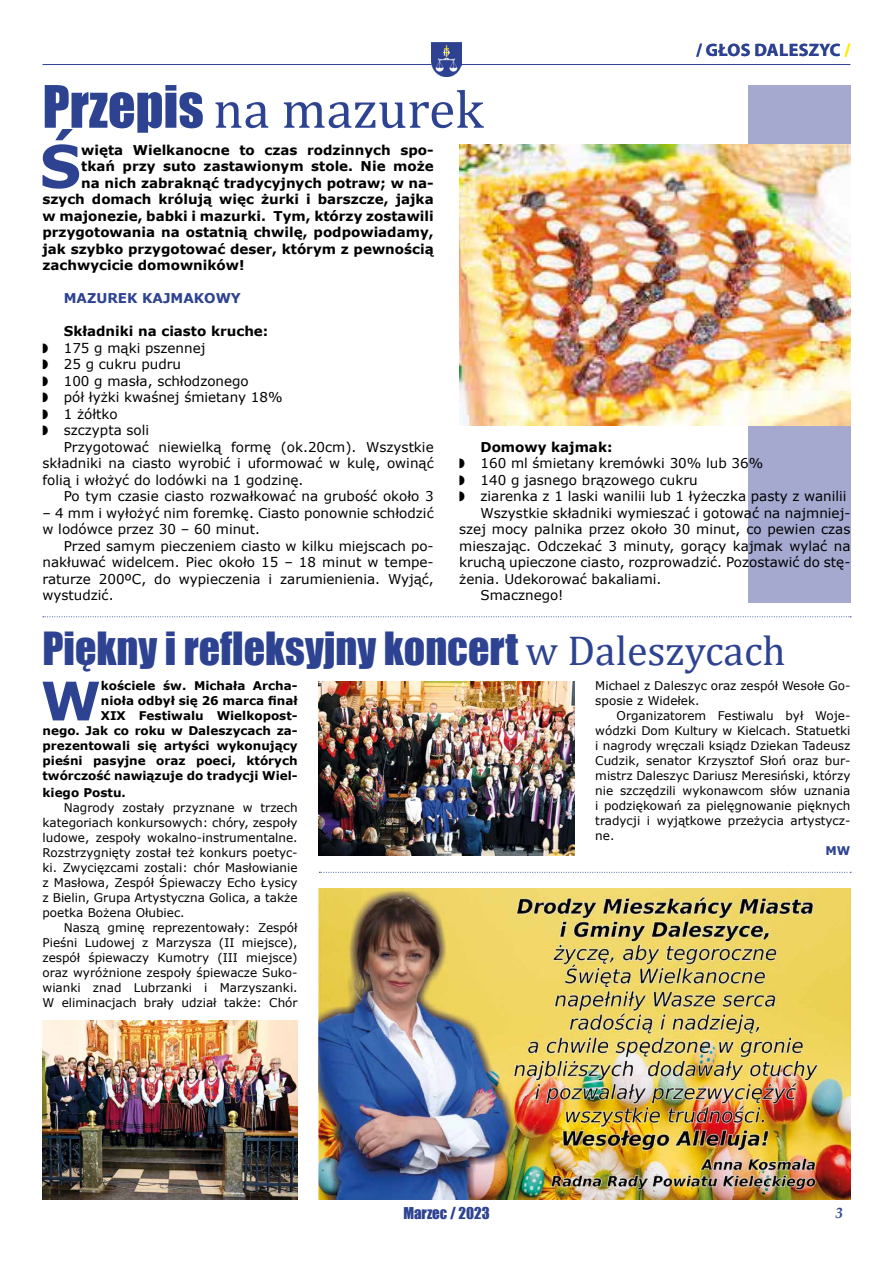
<style>
.page{position:relative;width:893px;height:1263px;background:#fff}
.page>*{position:absolute;margin:0;border:0;box-sizing:border-box;transform-origin:0 0}
.t1{font:700 58.95px "Verdana";color:#2d4391}
.t2{font:54px "Cambria";color:#2d4391}
.t3{font:700 53.25px "Verdana";color:#2d4391}
.t4{font:42px "Impact";color:#2d4391}
.t5{font:700 18px "Myriad Pro";letter-spacing:.02em;color:#2d4391}
.t6{font:15px "Impact";color:#2d4391}
.t7{font:italic 700 15px "Palatino Linotype";color:#2d4391}
.t8{font:13.5px/16.5px "Verdana";color:#000}
.t9{font:700 13.5px "Verdana";color:#000}
.t10{font:700 13.5px "Verdana";color:#2d4391}
.t11{font:12px/15px "Verdana";color:#000;text-align:justify}
.t12{font:700 12px/15px "Verdana";color:#000;text-align:right}
.t13{font:700 12px "Verdana";color:#2d4391}
.s1{color:#ffed00}
.s2{font-family:"Impact"}
.s3{font-weight:700}
.s4{font-family:"Dixieland Normal"}
.s5{font-family:"Cambria"}
</style>
<div class="page">
<hr style="left:43px;top:64px;width:807px;height:1px;background:#2d4391">
<img style="left:432px;top:43px;width:29px;height:34px">
<div style="left:748px;top:85px;width:102px;height:517px;background:#a5a9d0"></div>
<img style="left:319px;top:889px;width:531px;height:310px">
<img style="left:43px;top:1020px;width:255px;height:179px">
<img style="left:319px;top:681px;width:255px;height:175px">
<svg style="left:43px;top:616px;width:808px;height:1px"></svg>
<svg style="left:319px;top:872px;width:532px;height:1px"></svg>
<img style="left:459px;top:145px;width:391px;height:281px">
<h3 class="t5" style="left:696px;top:38px;width:156px">/ GŁOS DALESZYC <span class="s1">/</span></h3>
<h2 class="t2" style="left:43px;top:78px;width:443px"><span class="s2">Przepis</span> na mazurek</h2>
<h1 class="t1" style="left:39px;top:125px;width:43px">Ś</h1>
<p class="t9" style="left:81px;top:140px;width:354px">więta Wielkanocne to czas rodzinnych spo-</p>
<p class="t9" style="left:81px;top:157px;width:354px">tkań przy suto zastawionym stole. Nie może</p>
<p class="t9" style="left:81px;top:173px;width:354px">na nich zabraknąć tradycyjnych potraw; w na-</p>
<p class="t9" style="left:43px;top:190px;width:393px">szych domach królują więc żurki i barszcze, jajka</p>
<p class="t9" style="left:43px;top:206px;width:393px">w majonezie, babki i mazurki. Tym, którzy zostawili</p>
<p class="t9" style="left:43px;top:223px;width:393px">przygotowania na ostatnią chwilę, podpowiadamy,</p>
<p class="t9" style="left:43px;top:239px;width:393px">jak szybko przygotować deser, którym z pewnością</p>
<p class="t9" style="left:43px;top:256px;width:204px">zachwycicie domowników!</p>
<p class="t10" style="left:64px;top:289px;width:179px">MAZUREK KAJMAKOWY</p>
<p class="t8" style="left:43px;top:323px;width:242px;text-indent:21px"><span class="s3">Składniki na ciasto kruche:<br></span><span class="s4">Z</span> 175 g mąki pszennej<br><span class="s4">Z</span> 25 g cukru pudru<br><span class="s4">Z</span> 100 g masła, schłodzonego<br><span class="s4">Z</span> pół łyżki kwaśnej śmietany 18%<br><span class="s4">Z</span> 1 żółtko<br><span class="s4">Z</span> szczypta soli</p>
<p class="t8" style="left:43px;top:439px;width:393px;text-align:justify;text-indent:21px">Przygotować niewielką formę (ok.20cm). Wszystkie składniki na ciasto wyrobić i uformować w kulę, owinąć folią i włożyć do lodówki na 1 godzinę.</p>
<p class="t8" style="left:64px;top:488px;width:371px">Po tym czasie ciasto rozwałkować na grubość około 3</p>
<p class="t8" style="left:43px;top:505px;width:393px">– 4 mm i wyłożyć nim foremkę. Ciasto ponownie schłodzić w lodówce przez 30 – 60 minut.</p>
<p class="t8" style="left:43px;top:538px;width:393px;text-align:justify;text-indent:21px">Przed samym pieczeniem ciasto w kilku miejscach po&shy;nakłuwać widelcem. Piec około 15 – 18 minut w tempe&shy;raturze 200ºC, do wypieczenia i zarumienienia. Wyjąć, wystudzić.</p>
<p class="t9" style="left:480px;top:437px;width:133px">Domowy kajmak:</p>
<p class="t8" style="left:459px;top:455px;width:306px"><span class="s4">Z</span> 160 ml śmietany kremówki 30% lub 36%</p>
<p class="t8" style="left:459px;top:471px;width:240px"><span class="s4">Z</span> 140 g jasnego brązowego cukru</p>
<p class="t8" style="left:459px;top:488px;width:389px"><span class="s4">Z</span> ziarenka z 1 laski wanilii lub 1 łyżeczka pasty z wanilii</p>
<p class="t8" style="left:480px;top:504px;width:371px">Wszystkie składniki wymieszać i gotować na najmniej-</p>
<p class="t8" style="left:459px;top:521px;width:393px">szej mocy palnika przez około 30 minut, co pewien czas</p>
<p class="t8" style="left:459px;top:537px;width:393px">mieszając. Odczekać 3 minuty, gorący kajmak wylać na</p>
<p class="t8" style="left:459px;top:554px;width:393px">kruchą upieczone ciasto, rozprowadzić. Pozostawić do stę-</p>
<p class="t8" style="left:459px;top:570px;width:204px">żenia. Udekorować bakaliami.</p>
<p class="t8" style="left:480px;top:587px;width:85px">Smacznego!</p>
<h3 class="t4" style="left:43px;top:616px;width:745px">Piękny i refleksyjny koncert <span class="s5">w Daleszycach</span></h3>
<p class="t11" style="left:595px;top:678px;width:257px">Michael z Daleszyc oraz zespół Wesołe Go&shy;sposie z Widełek.</p>
<p class="t11" style="left:595px;top:708px;width:257px;text-indent:21px">Organizatorem Festiwalu był Woje&shy;wódzki Dom Kultury w Kielcach. Statuetki i nagrody wręczali ksiądz Dziekan Tadeusz Cudzik, senator Krzysztof Słoń oraz bur&shy;mistrz Daleszyc Dariusz Meresiński, którzy nie szczędzili wykonawcom słów uznania i podziękowań za pielęgnowanie pięknych tradycji i wyjątkowe przeżycia artystycz&shy;ne.</p>
<p class="t13" style="left:825px;top:842px;width:26px">MW</p>
<p class="t12" style="left:43px;top:678px;width:257px">kościele św. Michała Archa-<br>nioła odbył się 26 marca finał<br>XIX Festiwalu Wielkopost-<br>nego. Jak co roku w Daleszycach za&shy;prezentowali się artyści wykonujący pieśni pasyjne oraz poeci, których twórczość nawiązuje do tradycji Wiel-</p>
<p class="t12" style="left:43px;top:785px;width:85px">kiego Postu.</p>
<p class="t11" style="left:43px;top:800px;width:257px;text-indent:21px">Nagrody zostały przyznane w trzech kategoriach konkursowych: chóry, zespoły ludowe, zespoły wokalno-instrumentalne.<br>Rozstrzygnięty został też konkurs poetyc&shy;ki. Zwycięzcami zostali: chór Masłowianie z Masłowa, Zespół Śpiewaczy Echo Łysicy z Bielin, Grupa Artystyczna Golica, a także poetka Bożena Ołubiec.</p>
<p class="t11" style="left:43px;top:920px;width:257px;text-indent:21px">Naszą gminę reprezentowały: Zespół Pieśni Ludowej z Marzysza (II miejsce), zespół śpiewaczy Kumotry (III miejsce) oraz wyróżnione zespoły śpiewacze Suko&shy;wianki znad Lubrzanki i Marzyszanki.<br>W eliminacjach brały udział także: Chór</p>
<h3 class="t3" style="left:41px;top:663px;width:62px">W</h3>
<p class="t6" style="left:403px;top:1202px;width:88px">Marzec / 2023</p>
<p class="t7" style="left:835px;top:1202px;width:9px">3</p>
</div>
